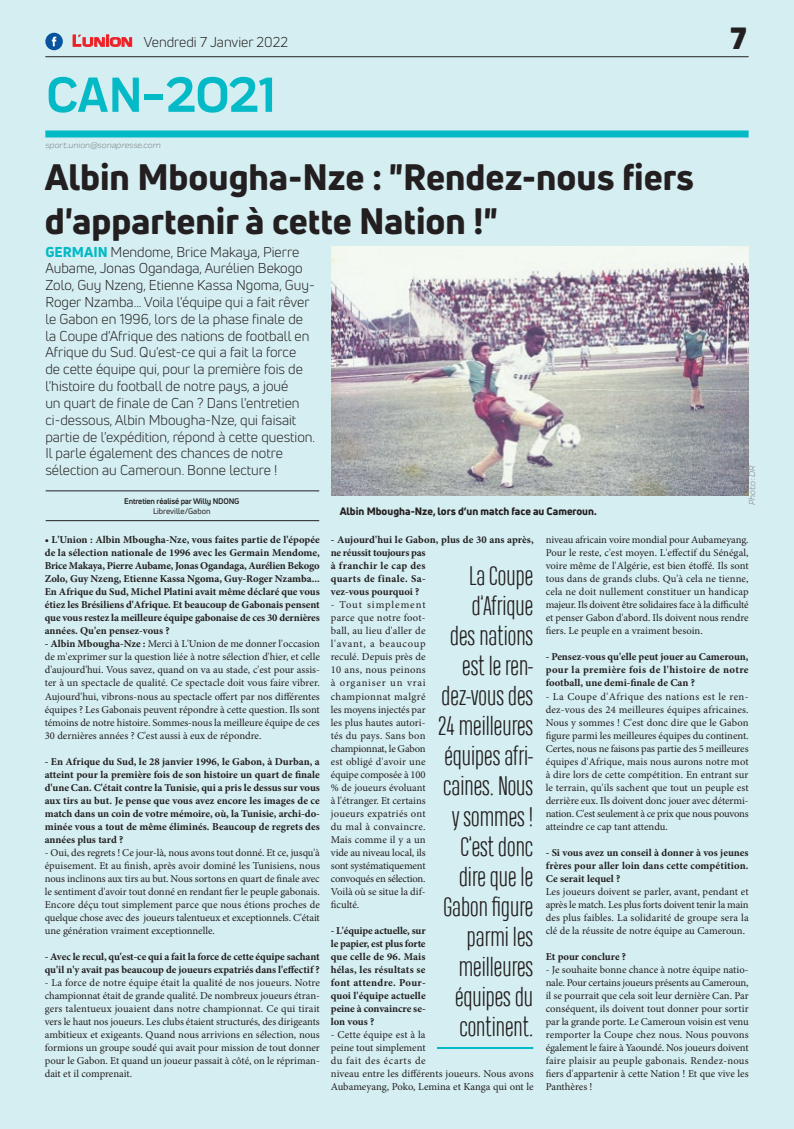
<style>
.page{position:relative;width:794px;height:1129px;background:#fff}
.page>*{position:absolute;margin:0;border:0;box-sizing:border-box;transform-origin:0 0}
.t1{font:700 51px "Praktika";color:#03bac6}
.t2{font:800 36px/43.2px "Uni Neue";color:#231f20}
.t3{font:900 30px "Uni Neue";color:#231f20}
.t4{font:300 25px/30px "Heading Compressed Pro";color:#231f20;text-align:right}
.t5{font:14px/16.8px "Uni Neue";color:#231f20}
.t6{font:10.5px/13px "Minion Pro";letter-spacing:-.005em;color:#231f20;text-align:justify}
.t7{font:700 10.5px/13px "Minion Pro";color:#231f20;text-align:justify}
.t8{font:800 10.5px "Uni Neue";color:#231f20}
.t9{font:italic 9px "Praktika";color:#818386}
.t10{font:700 8px "Uni Neue";letter-spacing:-.02em;color:#231f20}
.t11{font:8px "Uni Neue";color:#231f20}
.s1{font-family:"Eurostile";font-weight:600;font-size:15px;color:#ee1d23}
.s2{font-family:"Eurostile";font-weight:600;font-size:11.4px;color:#ee1d23}
.s3{font-weight:800;color:#03bac6}
.s4{font-weight:700}
</style>
<div class="page">
<div style="left:0;top:0;width:794px;height:1128px;background:#d5eef1"></div>
<hr style="left:45px;top:56px;width:703px;height:1px;background:#231f20">
<div style="left:45px;top:130px;width:703px;height:7px;background:#03bac6"></div>
<svg style="left:72px;top:34px;width:60px;height:13px"></svg>
<div style="left:45px;top:33px;width:18px;height:17px;background:#08549e;border-radius:50%"></div>
<svg style="left:52px;top:37px;width:4px;height:9px"></svg>
<hr style="left:46px;top:520px;width:273px;height:1px;background:#231f20">
<hr style="left:46px;top:490px;width:273px;height:1px;background:#231f20">
<hr style="left:437px;top:1046px;width:96px;height:2px;background:#03bac6">
<img style="left:331px;top:246px;width:417px;height:249px">
<h3 class="t5" style="left:72px;top:33px;width:217px"><span class="s1">L</span><span class="s2">UNION</span> Vendredi 7 Janvier 2022</h3>
<h1 class="t1" style="left:46px;top:54px;width:231px">CAN-2021</h1>
<p class="t9" style="left:45px;top:139px;width:117px">sport.union@sonapresse.com</p>
<h2 class="t2" style="left:45px;top:155px;width:651px">Albin Mbougha-Nze : "Rendez-nous fiers d'appartenir à cette Nation !"</h2>
<p class="t5" style="left:45px;top:243px;width:271px"><span class="s3">GERMAIN</span> Mendome, Brice Makaya, Pierre Aubame, Jonas Ogandaga, Aurélien Bekogo Zolo, Guy Nzeng, Etienne Kassa Ngoma, Guy-Roger Nzamba... Voila l'équipe qui a fait rêver le Gabon en 1996, lors de la phase finale de la Coupe d'Afrique des nations de football en Afrique du Sud. Qu'est-ce qui a fait la force<br>de cette équipe qui, pour la première fois de l'histoire du football de notre pays, a joué<br>un quart de finale de Can ? Dans l'entretien ci-dessous, Albin Mbougha-Nze, qui faisait partie de l'expédition, répond à cette question.<br>Il parle également des chances de notre sélection au Cameroun. Bonne lecture !</p>
<p class="t10" style="left:124px;top:496px;width:117px">Entretien réalisé par Willy NDONG</p>
<p class="t11" style="left:153px;top:506px;width:59px">Libreville/Gabon</p>
<p class="t8" style="left:340px;top:504px;width:259px">Albin Mbougha-Nze, lors d’un match face au Cameroun.</p>
<h3 class="t3" style="left:730px;top:17px;width:18px">7</h3>
<p class="t9" style="left:746px;top:505px;width:41px;rotate:-90deg">Photo : DR</p>
<p class="t7" style="left:45px;top:533px;width:277px">• L'Union : Albin Mbougha-Nze, vous faites partie de l'épopée de la sélection nationale de 1996 avec les Germain Mendome, Brice Makaya, Pierre Aubame, Jonas Ogandaga, Aurélien Bekogo Zolo, Guy Nzeng, Etienne Kassa Ngoma, Guy-Roger Nzamba...<br>En Afrique du Sud, Michel Platini avait même déclaré que vous étiez les Brésiliens d'Afrique. Et beaucoup de Gabonais pensent que vous restez la meilleure équipe gabonaise de ces 30 dernières années. Qu'en pensez-vous ?</p>
<p class="t6" style="left:45px;top:637px;width:277px"><span class="s4">- Albin Mbougha-Nze :</span> Merci à L'Union de me donner l'occasion de m'exprimer sur la question liée à notre sélection d'hier, et celle d'aujourd'hui. Vous savez, quand on va au stade, c'est pour assis&shy;ter à un spectacle de qualité. Ce spectacle doit vous faire vibrer.<br>Aujourd'hui, vibrons-nous au spectacle offert par nos différentes équipes ? Les Gabonais peuvent répondre à cette question. Ils sont témoins de notre histoire. Sommes-nous la meilleure équipe de ces 30 dernières années ? C'est aussi à eux de répondre.</p>
<p class="t7" style="left:45px;top:754px;width:277px">- En Afrique du Sud, le 28 janvier 1996, le Gabon, à Durban, a atteint pour la première fois de son histoire un quart de finale d'une Can. C'était contre la Tunisie, qui a pris le dessus sur vous aux tirs au but. Je pense que vous avez encore les images de ce match dans un coin de votre mémoire, où, la Tunisie, archi-do&shy;minée vous a tout de même éliminés. Beaucoup de regrets des années plus tard ?</p>
<p class="t6" style="left:45px;top:845px;width:277px">- Oui, des regrets ! Ce jour-là, nous avons tout donné. Et ce, jusqu'à épuisement. Et au finish, après avoir dominé les Tunisiens, nous nous inclinons aux tirs au but. Nous sortons en quart de finale avec le sentiment d'avoir tout donné en rendant fier le peuple gabonais.<br>Encore déçu tout simplement parce que nous étions proches de quelque chose avec des joueurs talentueux et exceptionnels. C'était une génération vraiment exceptionnelle.</p>
<p class="t7" style="left:45px;top:949px;width:277px">- Avec le recul, qu'est-ce qui a fait la force de cette équipe sachant qu'il n'y avait pas beaucoup de joueurs expatriés dans l'effectif ?</p>
<p class="t6" style="left:45px;top:975px;width:277px">- La force de notre équipe était la qualité de nos joueurs. Notre championnat était de grande qualité. De nombreux joueurs étran&shy;gers talentueux jouaient dans notre championnat. Ce qui tirait vers le haut nos joueurs. Les clubs étaient structurés, des dirigeants ambitieux et exigeants. Quand nous arrivions en sélection, nous formions un groupe soudé qui avait pour mission de tout donner pour le Gabon. Et quand un joueur passait à côté, on le répriman&shy;dait et il comprenait.</p>
<p class="t7" style="left:331px;top:533px;width:204px;text-align:left">- Aujourd'hui le Gabon, plus de 30 ans après, ne réussit toujours pas<br>à franchir le cap des<br>quarts de finale. Sa-<br>vez-vous pourquoi ?</p>
<p class="t6" style="left:331px;top:598px;width:96px">- Tout simplement parce que notre foot&shy;ball, au lieu d'aller de l'avant, a beaucoup reculé. Depuis près de 10 ans, nous peinons à organiser un vrai championnat malgré les moyens injectés par les plus hautes autori&shy;tés du pays. Sans bon championnat, le Gabon est obligé d'avoir une équipe composée à 100 % de joueurs évoluant à l'étranger. Et certains joueurs expatriés ont du mal à convaincre.<br>Mais comme il y a un vide au niveau local, ils sont systématiquement convoqués en sélection.<br>Voilà où se situe la dif&shy;ficulté.</p>
<p class="t7" style="left:331px;top:923px;width:96px">- L'équipe actuelle, sur le papier, est plus forte que celle de 96. Mais hélas, les résultats se font attendre. Pour&shy;quoi l'équipe actuelle peine à convaincre se&shy;lon vous ?</p>
<p class="t6" style="left:331px;top:1027px;width:204px;text-align:left">- Cette équipe est à la<br>peine tout simplement<br>du fait des écarts de<br>niveau entre les différents joueurs. Nous avons<br>Aubameyang, Poko, Lemina et Kanga qui ont le</p>
<h3 class="t4" style="left:438px;top:563px;width:97px">La Coupe d’Afrique<br>des nations est le ren&shy;dez-vous des<br>24 meilleures équipes afri&shy;caines. Nous y sommes !<br>C’est donc dire que le<br>Gabon figure parmi les meilleures équipes du continent.</h3>
<p class="t6" style="left:546px;top:533px;width:204px">niveau africain voire mondial pour Aubameyang.<br>Pour le reste, c'est moyen. L'effectif du Sénégal, voire même de l'Algérie, est bien étoffé. Ils sont tous dans de grands clubs. Qu'à cela ne tienne, cela ne doit nullement constituer un handicap majeur. Ils doivent être solidaires face à la difficulté et penser Gabon d'abord. Ils doivent nous rendre fiers. Le peuple en a vraiment besoin.</p>
<p class="t7" style="left:546px;top:650px;width:204px">- Pensez-vous qu'elle peut jouer au Cameroun, pour la première fois de l'histoire de notre football, une demi-finale de Can ?</p>
<p class="t6" style="left:546px;top:689px;width:204px">- La Coupe d'Afrique des nations est le ren&shy;dez-vous des 24 meilleures équipes africaines.<br>Nous y sommes ! C'est donc dire que le Gabon figure parmi les meilleures équipes du continent.<br>Certes, nous ne faisons pas partie des 5 meilleures équipes d'Afrique, mais nous aurons notre mot à dire lors de cette compétition. En entrant sur le terrain, qu'ils sachent que tout un peuple est derrière eux. Ils doivent donc jouer avec détermi&shy;nation. C'est seulement à ce prix que nous pouvons atteindre ce cap tant attendu.</p>
<p class="t7" style="left:546px;top:845px;width:204px">- Si vous avez un conseil à donner à vos jeunes frères pour aller loin dans cette compétition.<br>Ce serait lequel ?</p>
<p class="t6" style="left:546px;top:884px;width:204px">Les joueurs doivent se parler, avant, pendant et après le match. Les plus forts doivent tenir la main des plus faibles. La solidarité de groupe sera la clé de la réussite de notre équipe au Cameroun.</p>
<p class="t7" style="left:546px;top:949px;width:82px">Et pour conclure ?</p>
<p class="t6" style="left:546px;top:962px;width:204px">- Je souhaite bonne chance à notre équipe natio&shy;nale. Pour certains joueurs présents au Cameroun, il se pourrait que cela soit leur dernière Can. Par conséquent, ils doivent tout donner pour sortir par la grande porte. Le Cameroun voisin est venu remporter la Coupe chez nous. Nous pouvons également le faire à Yaoundé. Nos joueurs doivent faire plaisir au peuple gabonais. Rendez-nous fiers d'appartenir à cette Nation ! Et que vive les Panthères !</p>
</div>
